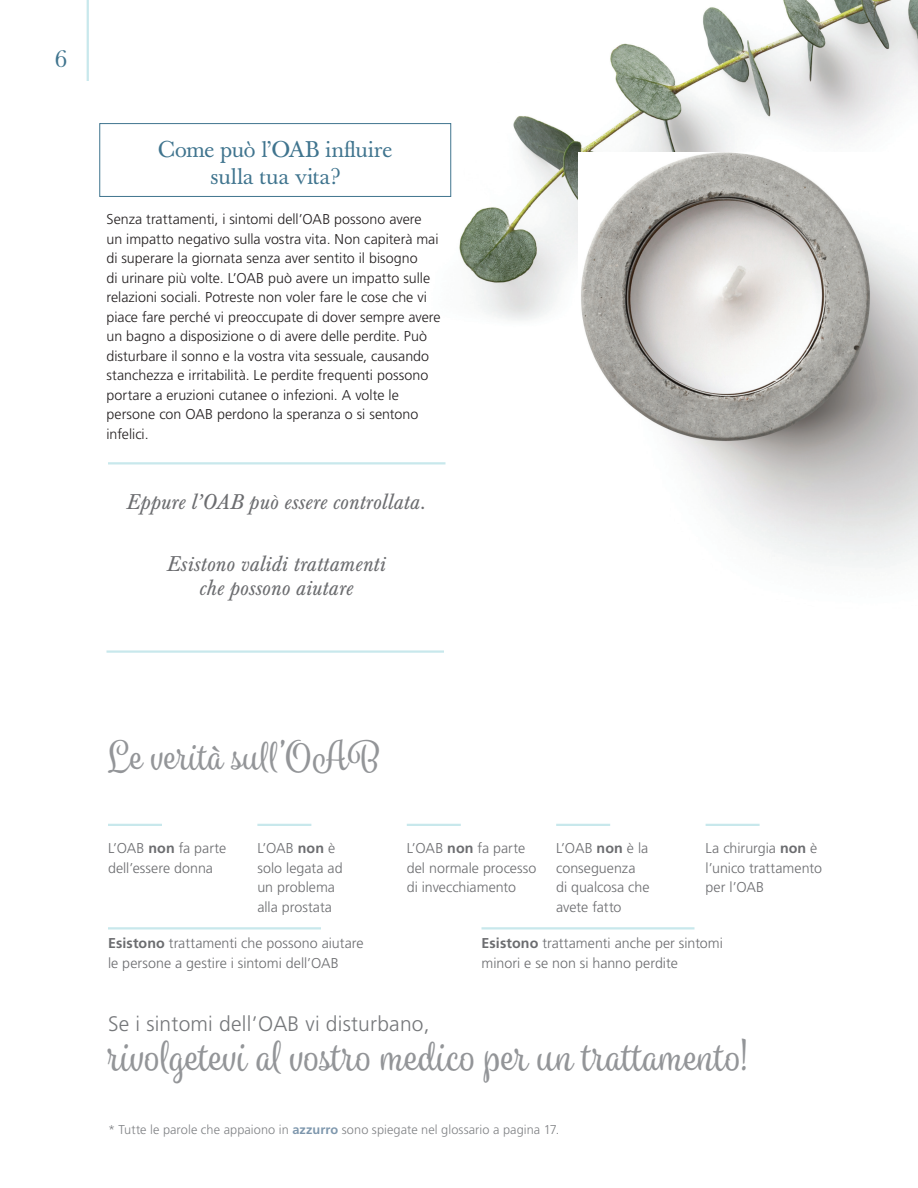
<style>
.page{position:relative;width:918px;height:1188px;background:#fff}
.page>*{position:absolute;margin:0;border:0;box-sizing:border-box;transform-origin:0 0}
.CallOUt{font:42px "Spumante";letter-spacing:.01em;color:#939598}
.CallOUt-2{font:39px "Spumante";letter-spacing:.01em;color:#939598}
.t1{font:24px "Baskerville BE";color:#3f748e}
.SubHead{font:22.5px/27px "Baskerville";letter-spacing:.005em;color:#3f748e;text-align:center}
.Italic_Callout{font:italic 21px/24px "Baskerville BE";letter-spacing:.005em;color:#6c6d70;text-align:center}
.CallOUt-3{font:300 21px "Frutiger LT Pro";letter-spacing:.01em;color:#76787b}
.Body_Copy{font:300 14.25px/19.5px "Frutiger LT Pro";color:#231f20}
.t2{font:300 14.25px/19.5px "Frutiger LT Pro";color:#6c6d70}
.t3{font:300 12.75px "Frutiger LT Pro";letter-spacing:.005em;color:#808285}
.s1{font-weight:700}
.s2{font-weight:700;color:#7e97ad}
</style>
<div class="page">
<hr style="left:87px;top:0;width:2px;height:81px;background:#c8e8ec">
<img style="left:451px;top:0;width:467px;height:321px">
<img style="left:578px;top:153px;width:340px;height:416px">
<div style="left:99px;top:123px;width:352px;height:74px;border:1px solid #3f748e"></div>
<hr style="left:108px;top:824px;width:54px;height:2px;background:#c8e8ec">
<hr style="left:108px;top:927px;width:213px;height:3px;background:#c8e8ec">
<hr style="left:482px;top:927px;width:212px;height:3px;background:#c8e8ec">
<hr style="left:257px;top:824px;width:54px;height:2px;background:#c8e8ec">
<hr style="left:407px;top:824px;width:54px;height:2px;background:#c8e8ec">
<hr style="left:556px;top:824px;width:54px;height:2px;background:#c8e8ec">
<hr style="left:706px;top:824px;width:54px;height:2px;background:#c8e8ec">
<hr style="left:106px;top:650px;width:338px;height:3px;background:#c8e8ec">
<hr style="left:108px;top:462px;width:338px;height:2px;background:#c8e8ec">
<h3 class="t1" style="left:55px;top:45px;width:14px">6</h3>
<p class="SubHead" style="left:158px;top:137px;width:236px">Come può l’OAB influire sulla tua vita?</p>
<p class="Body_Copy" style="left:106px;top:210px;width:336px">Senza trattamenti, i sintomi dell’OAB possono avere un impatto negativo sulla vostra vita. Non capiterà mai di superare la giornata senza aver sentito il bisogno<br>di urinare più volte. L’OAB può avere un impatto sulle relazioni sociali. Potreste non voler fare le cose che vi piace fare perché vi preoccupate di dover sempre avere un bagno a disposizione o di avere delle perdite. Può disturbare il sonno e la vostra vita sessuale, causando stanchezza e irritabilità. Le perdite frequenti possono portare a eruzioni cutanee o infezioni. A volte le persone con OAB perdono la speranza o si sentono infelici.</p>
<p class="Italic_Callout" style="left:126px;top:491px;width:300px">Eppure l’OAB può essere controllata.</p>
<p class="Italic_Callout" style="left:166px;top:552px;width:220px">Esistono validi trattamenti che possono aiutare</p>
<p class="CallOUt-2" style="left:108px;top:732px;width:275px">Le verità sull’OAB</p>
<p class="t2" style="left:108px;top:839px;width:120px">L’OAB <span class="s1">non</span> fa parte dell’essere donna</p>
<p class="t2" style="left:257px;top:839px;width:87px">L’OAB <span class="s1">non</span> è solo legata ad un problema alla prostata</p>
<p class="t2" style="left:407px;top:839px;width:131px">L’OAB <span class="s1">non</span> fa parte del normale processo di invecchiamento</p>
<p class="t2" style="left:556px;top:839px;width:95px">L’OAB <span class="s1">non</span> è la conseguenza di qualcosa che avete fatto</p>
<p class="t2" style="left:706px;top:839px;width:118px">La chirurgia <span class="s1">non</span> è l’unico trattamento per l’OAB</p>
<p class="t2" style="left:108px;top:934px;width:257px"><span class="s1">Esistono</span> trattamenti che possono aiutare le persone a gestire i sintomi dell’OAB</p>
<p class="t2" style="left:482px;top:934px;width:243px"><span class="s1">Esistono</span> trattamenti anche per sintomi minori e se non si hanno perdite</p>
<p class="CallOUt-3" style="left:108px;top:1011px;width:323px">Se i sintomi dell’OAB vi disturbano,</p>
<p class="CallOUt" style="left:108px;top:1031px;width:640px">rivolgetevi al vostro medico per un trattamento!</p>
<p class="t3" style="left:108px;top:1122px;width:453px">* Tutte le parole che appaiono in <span class="s2">azzurro</span> sono spiegate nel glossario a pagina 17.</p>
</div>
